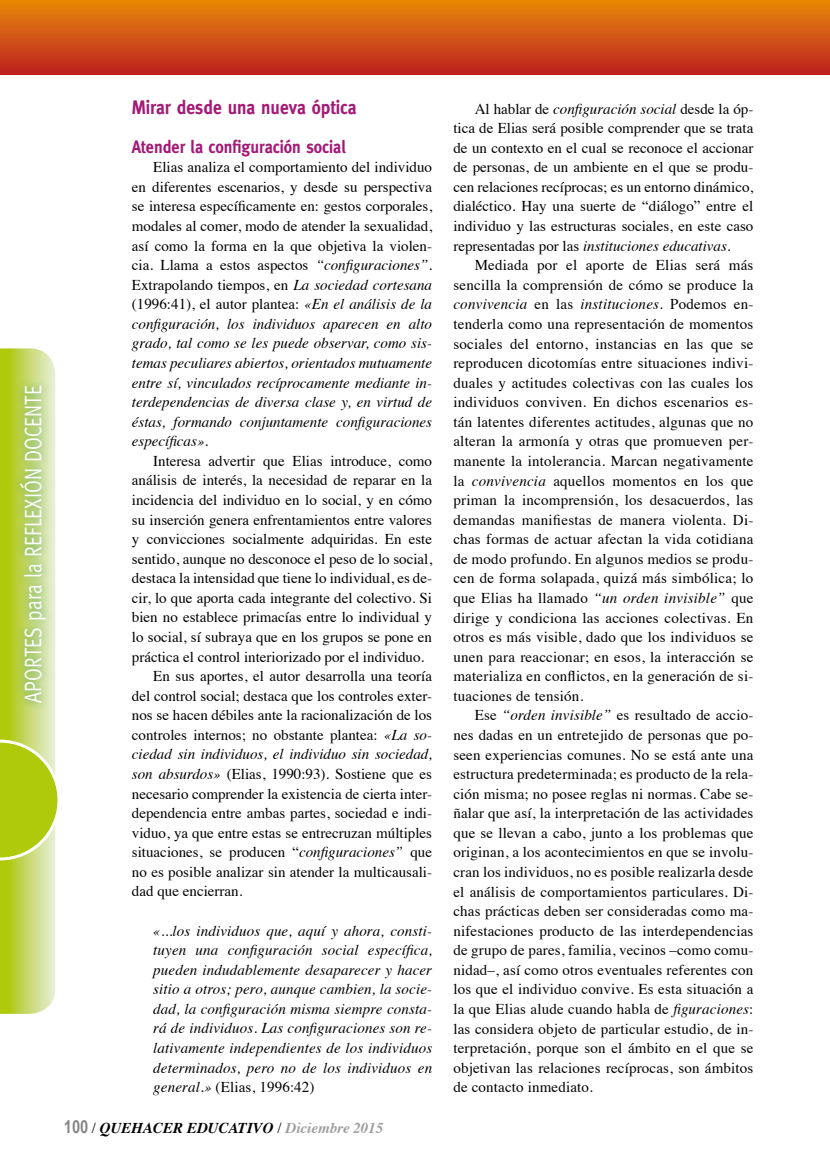
<style>
.page{position:relative;width:830px;height:1170px;background:#fff}
.page>*{position:absolute;margin:0;border:0;box-sizing:border-box;transform-origin:0 0}
.t1{font:24px "Meta";color:#fff;scale:.8 1}
.t2{font:700 19.5px "Meta";color:#a31a75;scale:.9 1}
.t3{font:700 18px "Meta";color:#a31a75;scale:.9 1}
.t4{font:15px/19.5px "Times";color:#000;text-align:justify}
.t5{font:italic 15px/19.5px "Times";color:#000;text-align:justify}
.t6{font:italic 700 15px "Times";color:#000}
.s1{font-style:normal}
.s2{font-style:italic}
.s3{font-family:"Arial Narrow";font-style:normal;font-size:18px;color:#878787}
.s4{font-weight:400;font-style:normal}
.s5{color:#9d9d9c}
</style>
<div class="page">
<svg style="left:0;top:348px;width:58px;height:665px;background:#c4d757"></svg>
<div style="left:12px;top:378px;width:43px;height:333px;background:#007b3d;opacity:.6"></div>
<div style="left:0;top:0;width:829px;height:74px;background:linear-gradient(to bottom,#e88909,#be2221)"></div>
<h1 class="t1" style="left:19px;top:702px;width:396px;rotate:-90deg">Aportes para la Reflexi ón Docente</h1>
<h1 class="t1" style="left:19px;top:830px;width:359px;rotate:-90deg">Área del Conocimiento Matemático</h1>
<h2 class="t2" style="left:132px;top:95px;width:251px">Mirar desde una nueva óptica</h2>
<p class="t3" style="left:132px;top:136px;width:239px">Atender la configuración social</p>
<p class="t5" style="left:132px;top:157px;width:301px;text-indent:21px"><span class="s1">Elias analiza el comportamiento del individuo en diferentes escenarios, y desde su perspectiva se interesa específicamente en: gestos corporales, modales al comer, modo de atender la sexualidad, así como la forma en la que objetiva la violen&shy;cia. Llama a estos aspectos</span> “configuraciones”<span class="s1">.<br>Extrapolando tiempos, en</span> La sociedad cortesana <span class="s1">(1996:41), el autor plantea:</span> «En el análisis de la configuración, los individuos aparecen en alto grado, tal como se les puede observar, como sis&shy;temas peculiares abiertos, orientados mutuamente entre sí, vinculados recíprocamente mediante in&shy;terdependencias de diversa clase y, en virtud de éstas, formando conjuntamente configuraciones específicas»<span class="s1">.</span></p>
<p class="t4" style="left:153px;top:450px;width:280px">Interesa advertir que Elias introduce, como</p>
<p class="t4" style="left:132px;top:469px;width:301px">análisis de interés, la necesidad de reparar en la</p>
<p class="t4" style="left:132px;top:489px;width:301px">incidencia del individuo en lo social, y en cómo</p>
<p class="t4" style="left:132px;top:508px;width:301px">su inserción genera enfrentamientos entre valores</p>
<p class="t4" style="left:132px;top:528px;width:301px">y convicciones socialmente adquiridas. En este</p>
<p class="t4" style="left:132px;top:547px;width:301px">sentido, aunque no desconoce el peso de lo social,</p>
<p class="t4" style="left:132px;top:567px;width:301px">destaca la intensidad que tiene lo individual, es de-</p>
<p class="t4" style="left:132px;top:586px;width:301px">cir, lo que aporta cada integrante del colectivo. Si</p>
<p class="t4" style="left:132px;top:606px;width:301px">bien no establece primacías entre lo individual y</p>
<p class="t4" style="left:132px;top:626px;width:301px">lo social, sí subraya que en los grupos se pone en</p>
<p class="t4" style="left:132px;top:645px;width:294px">práctica el control interiorizado por el individuo.</p>
<p class="t4" style="left:153px;top:665px;width:280px">En sus aportes, el autor desarrolla una teoría</p>
<p class="t4" style="left:132px;top:684px;width:301px">del control social; destaca que los controles exter-</p>
<p class="t4" style="left:132px;top:704px;width:301px">nos se hacen débiles ante la racionalización de los</p>
<p class="t4" style="left:132px;top:723px;width:301px">controles internos; no obstante plantea: <span class="s2">«La so-</span></p>
<p class="t5" style="left:132px;top:743px;width:301px">ciedad sin individuos, el individuo sin sociedad,</p>
<p class="t4" style="left:132px;top:762px;width:301px"><span class="s2">son absurdos»</span> (Elias, 1990:93). Sostiene que es</p>
<p class="t4" style="left:132px;top:782px;width:301px">necesario comprender la existencia de cierta inter-</p>
<p class="t4" style="left:132px;top:802px;width:301px">dependencia entre ambas partes, sociedad e indi-</p>
<p class="t4" style="left:132px;top:821px;width:301px">viduo, ya que entre estas se entrecruzan múltiples</p>
<p class="t4" style="left:132px;top:841px;width:301px">situaciones, se producen “<span class="s2">configuraciones”</span> que</p>
<p class="t4" style="left:132px;top:860px;width:301px">no es posible analizar sin atender la multicausali-</p>
<p class="t4" style="left:132px;top:880px;width:112px">dad que encierran.</p>
<p class="t5" style="left:153px;top:919px;width:280px">«...los individuos que, aquí y ahora, consti&shy;tuyen una configuración social específica, pueden indudablemente desaparecer y hacer sitio a otros; pero, aunque cambien, la socie&shy;dad, la configuración misma siempre consta&shy;rá de individuos. Las configuraciones son re&shy;lativamente independientes de los individuos determinados, pero no de los individuos en general.» <span class="s1">(Elias, 1996:42)</span></p>
<p class="t6" style="left:64px;top:1113px;width:321px"><span class="s3">100</span> <span class="s4">/</span> QUEHACER EDUCATIVO <span class="s4">/</span> <span class="s5">Diciembre 2015</span></p>
<p class="t4" style="left:453px;top:97px;width:301px;text-indent:21px">Al hablar de <span class="s2">configuración social</span> desde la óp&shy;tica de Elias será posible comprender que se trata de un contexto en el cual se reconoce el accionar de personas, de un ambiente en el que se produ&shy;cen relaciones recíprocas; es un entorno dinámico, dialéctico. Hay una suerte de “diálogo” entre el individuo y las estructuras sociales, en este caso representadas por las <span class="s2">instituciones educativas</span>.</p>
<p class="t4" style="left:453px;top:254px;width:301px;text-indent:21px">Mediada por el aporte de Elias será más sencilla la comprensión de cómo se produce la <span class="s2">convivencia</span> en las <span class="s2">instituciones</span>. Podemos en&shy;tenderla como una representación de momentos sociales del entorno, instancias en las que se reproducen dicotomías entre situaciones indivi&shy;duales y actitudes colectivas con las cuales los individuos conviven. En dichos escenarios es&shy;tán latentes diferentes actitudes, algunas que no alteran la armonía y otras que promueven per&shy;manente la intolerancia. Marcan negativamente la <span class="s2">convivencia</span> aquellos momentos en los que priman la incomprensión, los desacuerdos, las demandas manifiestas de manera violenta. Di&shy;chas formas de actuar afectan la vida cotidiana de modo profundo. En algunos medios se produ&shy;cen de forma solapada, quizá más simbólica; lo que Elias ha llamado <span class="s2">“un orden invisible”</span> que dirige y condiciona las acciones colectivas. En otros es más visible, dado que los individuos se unen para reaccionar; en esos, la interacción se materializa en conflictos, en la generación de si&shy;tuaciones de tensión.</p>
<p class="t4" style="left:453px;top:704px;width:301px;text-indent:21px">Ese <span class="s2">“orden invisible”</span> es resultado de accio&shy;nes dadas en un entretejido de personas que po&shy;seen experiencias comunes. No se está ante una estructura predeterminada; es producto de la rela&shy;ción misma; no posee reglas ni normas. Cabe se&shy;ñalar que así, la interpretación de las actividades que se llevan a cabo, junto a los problemas que originan, a los acontecimientos en que se involu&shy;cran los individuos, no es posible realizarla desde el análisis de comportamientos particulares. Di&shy;chas prácticas deben ser consideradas como ma&shy;nifestaciones producto de las interdependencias de grupo de pares, familia, vecinos –como comu&shy;nidad–, así como otros eventuales referentes con los que el individuo convive. Es esta situación a la que Elias alude cuando habla de <span class="s2">figuraciones</span>: las considera objeto de particular estudio, de in&shy;terpretación, porque son el ámbito en el que se objetivan las relaciones recíprocas, son ámbitos de contacto inmediato.</p>
</div>
